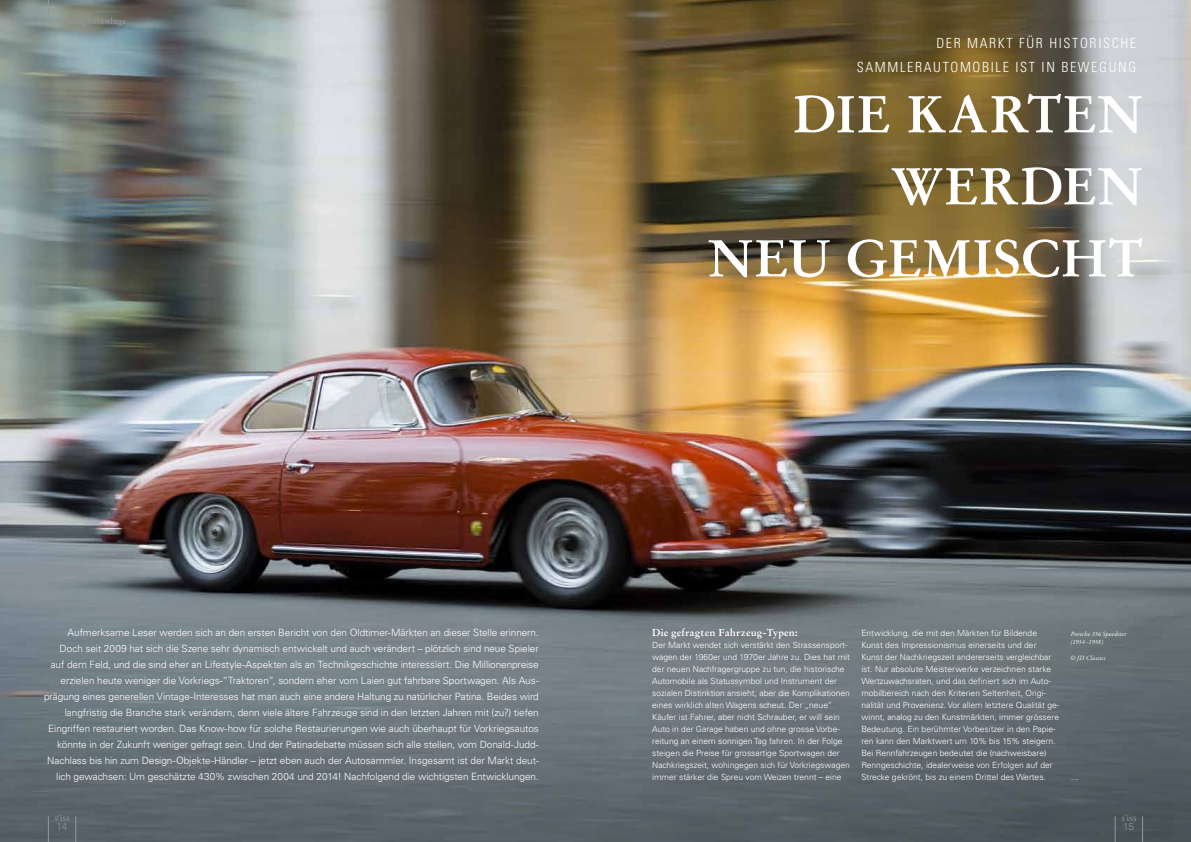
<style>
.page{position:relative;width:1191px;height:842px;background:#fff}
.page>*{position:absolute;margin:0;border:0;box-sizing:border-box;transform-origin:0 0}
.t1{font:700 51.5px/72px "Stempel Garamond";letter-spacing:.005em;color:#fff;text-align:right}
.t2{font:300 condensed 14px/24px "Univers";letter-spacing:.12em;color:#fff;text-align:right}
.t3{font:300 10px/16px "Univers";letter-spacing:-.01em;color:#fff;text-align:right}
.t4{font:700 10px "Stempel Garamond";letter-spacing:.02em;color:#fff}
.t5{font:300 10px "Univers";color:#93979e}
.t6{font:300 8.5px/12px "Univers";color:#fff}
.t7{font:700 8.5px "Stempel Garamond";letter-spacing:.03em;color:#93979e}
.t8{font:italic 6px/8px "Stempel Garamond";letter-spacing:.01em;color:#fff}
</style>
<div class="page">
<img style="left:0;top:1px;width:1190px;height:841px">
<svg style="left:1114px;top:816px;width:1px;height:26px"></svg>
<svg style="left:1142px;top:816px;width:1px;height:26px"></svg>
<svg style="left:1121px;top:814px;width:15px;height:7px"></svg>
<svg style="left:48px;top:816px;width:1px;height:26px"></svg>
<svg style="left:76px;top:816px;width:1px;height:26px"></svg>
<svg style="left:55px;top:814px;width:14px;height:7px"></svg>
<svg style="left:48px;top:1px;width:1px;height:23px"></svg>
<p class="t7" style="left:55px;top:16px;width:73px">Vermögensanlage</p>
<h2 class="t2" style="left:856px;top:31px;width:281px">DER MARKT FÜR HISTORISCHE<br>SAMMLERAUTOMOBILE IST IN BEWEGUNG</h2>
<h1 class="t1" style="left:707px;top:78px;width:437px">DIE KARTEN<br>WERDEN<br>NEU GEMISCHT</h1>
<p class="t3" style="left:44px;top:625px;width:496px">Aufmerksame Leser werden sich an den ersten Bericht von den Oldtimer-Märkten an dieser Stelle erinnern.<br>Doch seit 2009 hat sich die Szene sehr dynamisch entwickelt und auch verändert – plötzlich sind neue Spieler auf dem Feld, und die sind eher an Lifestyle-Aspekten als an Technikgeschichte interessiert. Die Millionenpreise erzielen heute weniger die Vorkriegs-”Traktoren”, sondern eher vom Laien gut fahrbare Sportwagen. Als Aus&shy;prägung eines generellen Vintage-Interesses hat man auch eine andere Haltung zu natürlicher Patina. Beides wird langfristig die Branche stark verändern, denn viele ältere Fahrzeuge sind in den letzten Jahren mit (zu?) tiefen Eingriffen restauriert worden. Das Know-how für solche Restaurierungen wie auch überhaupt für Vorkriegsautos könnte in der Zukunft weniger gefragt sein. Und der Patinadebatte müssen sich alle stellen, vom Donald-Judd-Nachlass bis hin zum Design-Objekte-Händler – jetzt eben auch der Autosammler. Insgesamt ist der Markt deut&shy;lich gewachsen: Um geschätzte 430% zwischen 2004 und 2014! Nachfolgend die wichtigsten Entwicklungen.</p>
<p class="t4" style="left:652px;top:627px;width:147px">Die gefragten Fahrzeug-Typen:</p>
<p class="t6" style="left:652px;top:639px;width:199px">Der Markt wendet sich verstärkt den Strassensport&shy;wagen der 1960er und 1970er Jahre zu. Dies hat mit der neuen Nachfragergruppe zu tun, die historische Automobile als Statussymbol und Instrument der sozialen Distinktion ansieht, aber die Komplikationen eines wirklich alten Wagens scheut. Der „neue“ Käufer ist Fahrer, aber nicht Schrauber, er will sein Auto in der Garage haben und ohne grosse Vorbe&shy;reitung an einem sonnigen Tag fahren. In der Folge steigen die Preise für grossartige Sportwagen der Nachkriegszeit, wohingegen sich für Vorkriegswagen immer stärker die Spreu vom Weizen trennt – eine</p>
<p class="t6" style="left:861px;top:627px;width:199px">Entwicklung, die mit den Märkten für Bildende Kunst des Impressionismus einerseits und der Kunst der Nachkriegszeit andererseits vergleichbar ist. Nur absolute Meisterwerke verzeichnen starke Wertzuwachsraten, und das definiert sich im Auto&shy;mobilbereich nach den Kriterien Seltenheit, Origi&shy;nalität und Provenienz. Vor allem letztere Qualität ge&shy;winnt, analog zu den Kunstmärkten, immer grössere Bedeutung. Ein berühmter Vorbesitzer in den Papie&shy;ren kann den Marktwert um 10% bis 15% steigern.<br>Bei Rennfahrzeugen bedeutet die (nachweisbare)<br>Renngeschichte, idealerweise von Erfolgen auf der Strecke gekrönt, bis zu einem Drittel des Wertes.</p>
<p class="t8" style="left:1070px;top:630px;width:58px">Porsche 356 Speedster (1954 -1958)</p>
<p class="t8" style="left:1070px;top:654px;width:37px">© JD Classics</p>
<p class="t6" style="left:1070px;top:771px;width:10px">…</p>
<p class="t5" style="left:56px;top:821px;width:12px">14</p>
<p class="t5" style="left:1123px;top:821px;width:12px">15</p>
</div>
